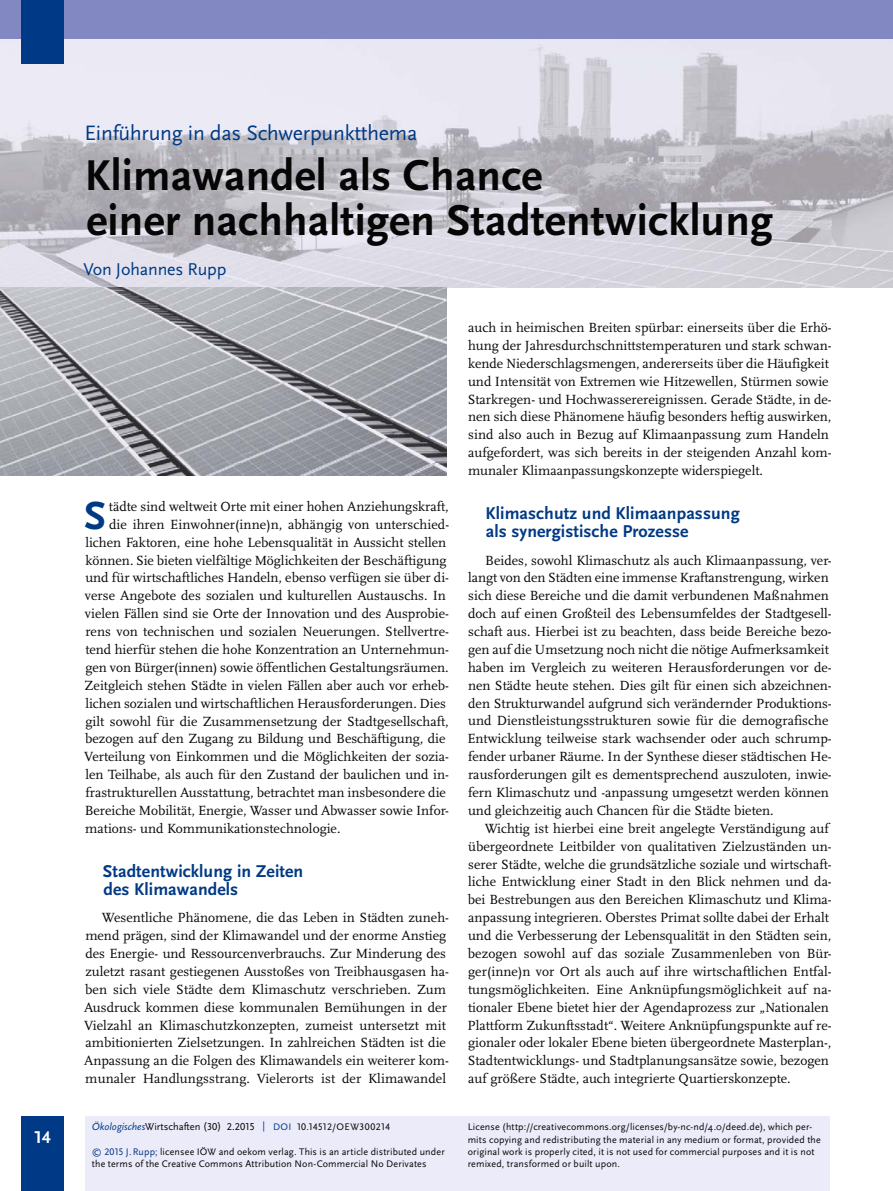
<style>
.page{position:relative;width:893px;height:1191px;background:#fff}
.page>*{position:absolute;margin:0;border:0;box-sizing:border-box;transform-origin:0 0}
.t1{font:700 45px/45px "Scala Sans Pro";letter-spacing:.005em;color:#060606}
.t2{font:700 40.95px "Scala Sans Pro";color:#003985}
.t3{font:21.75px "Scala Sans Pro";letter-spacing:-.01em;color:#003985}
.t4{font:700 17.85px/17.9px "Scala Sans Pro";letter-spacing:.005em;color:#003985}
.t5{font:17.85px "Scala Sans Pro";letter-spacing:-.01em;color:#003985}
.t6{font:700 17.85px "Scala Sans Pro";color:#fff}
.t7{font:13.8px/17.9px "Scala Pro";color:#060606}
.t8{font:10.5px "Scala Sans Pro";color:#060606}
.t9{font:10.05px/12.3px "Scala Sans Pro";letter-spacing:.015em;color:#060606}
.t10{font:10.05px "Scala Sans Pro";letter-spacing:.04em;color:#060606}
.s1{font-style:italic;color:#003985}
.s2{color:#003985}
.s3{font-size:10.05px;color:#003985}
.s4{font-size:10.05px}
</style>
<div class="page">
<img style="left:0;top:38px;width:893px;height:249px">
<img style="left:0;top:287px;width:446px;height:188px">
<div style="left:0;top:0;width:893px;height:38px;background:#8288c1"></div>
<div style="left:21px;top:1116px;width:43px;height:74px;background:#003985"></div>
<div style="left:21px;top:0;width:43px;height:64px;background:#003985"></div>
<div style="left:85px;top:1116px;width:744px;height:74px;background:#ebebf9"></div>
<h3 class="t3" style="left:84px;top:125px;width:335px">Einführung in das Schwerpunktthema</h3>
<h1 class="t1" style="left:85px;top:157px;width:690px">Klimawandel als Chance<br>einer nachhaltigen Stadtentwicklung</h1>
<p class="t5" style="left:84px;top:262px;width:144px">Von Johannes Rupp</p>
<h2 class="t2" style="left:84px;top:499px;width:23px">S</h2>
<p class="t7" style="left:109px;top:498px;width:341px">tädte sind weltweit Orte mit einer hohen Anziehungskraft,</p>
<p class="t7" style="left:109px;top:516px;width:342px">die ihren Einwohner(inne)n, abhängig von unterschied-</p>
<p class="t7" style="left:85px;top:534px;width:362px">lichen Faktoren, eine hohe Lebensqualität in Aussicht stellen</p>
<p class="t7" style="left:85px;top:552px;width:363px">können. Sie bieten vielfältige Möglichkeiten der Beschäftigung</p>
<p class="t7" style="left:85px;top:570px;width:365px">und für wirtschaftliches Handeln, ebenso verfügen sie über di-</p>
<p class="t7" style="left:85px;top:588px;width:362px">verse Angebote des sozialen und kulturellen Austauschs. In</p>
<p class="t7" style="left:85px;top:606px;width:366px">vielen Fällen sind sie Orte der Innovation und des Ausprobie-</p>
<p class="t7" style="left:85px;top:623px;width:365px">rens von technischen und sozialen Neuerungen. Stellvertre-</p>
<p class="t7" style="left:85px;top:641px;width:365px">tend hierfür stehen die hohe Konzentration an Unternehmun-</p>
<p class="t7" style="left:86px;top:659px;width:365px">gen von Bürger(innen) sowie öffentlichen Gestaltungsräumen.</p>
<p class="t7" style="left:85px;top:677px;width:366px">Zeitgleich stehen Städte in vielen Fällen aber auch vor erheb-</p>
<p class="t7" style="left:85px;top:695px;width:362px">lichen sozialen und wirtschaftlichen Herausforderungen. Dies</p>
<p class="t7" style="left:86px;top:713px;width:365px">gilt sowohl für die Zusammensetzung der Stadtgesellschaft,</p>
<p class="t7" style="left:85px;top:731px;width:362px">bezogen auf den Zugang zu Bildung und Beschäftigung, die</p>
<p class="t7" style="left:84px;top:749px;width:366px">Verteilung von Einkommen und die Möglichkeiten der sozia-</p>
<p class="t7" style="left:85px;top:766px;width:365px">len Teilhabe, als auch für den Zustand der baulichen und in-</p>
<p class="t7" style="left:85px;top:784px;width:362px">frastrukturellen Ausstattung, betrachtet man insbesondere die</p>
<p class="t7" style="left:85px;top:802px;width:366px">Bereiche Mobilität, Energie, Wasser und Abwasser sowie Infor-</p>
<p class="t7" style="left:85px;top:820px;width:257px">mations- und Kommunikationstechnologie.</p>
<p class="t4" style="left:103px;top:863px;width:202px">Stadtentwicklung in Zeiten des Klimawandels</p>
<p class="t7" style="left:84px;top:909px;width:366px;text-indent:18px">Wesentliche Phänomene, die das Leben in Städten zuneh&shy;mend prägen, sind der Klimawandel und der enorme Anstieg des Energie- und Ressourcenverbrauchs. Zur Minderung des zuletzt rasant gestiegenen Ausstoßes von Treibhausgasen ha&shy;ben sich viele Städte dem Klimaschutz verschrieben. Zum Ausdruck kommen diese kommunalen Bemühungen in der Vielzahl an Klimaschutzkonzepten, zumeist untersetzt mit ambitionierten Zielsetzungen. In zahlreichen Städten ist die Anpassung an die Folgen des Klimawandels ein weiterer kom&shy;munaler Handlungsstrang. Vielerorts ist der Klimawandel</p>
<p class="t7" style="left:468px;top:319px;width:366px">auch in heimischen Breiten spürbar: einerseits über die Erhö&shy;hung der Jahresdurchschnittstemperaturen und stark schwan&shy;kende Niederschlagsmengen, andererseits über die Häufigkeit und Intensität von Extremen wie Hitzewellen, Stürmen sowie Starkregen- und Hochwasserereignissen. Gerade Städte, in de&shy;nen sich diese Phänomene häufig besonders heftig auswirken, sind also auch in Bezug auf Klimaanpassung zum Handeln aufgefordert, was sich bereits in der steigenden Anzahl kom&shy;munaler Klimaanpassungskonzepte widerspiegelt.</p>
<p class="t4" style="left:486px;top:506px;width:256px">Klimaschutz und Klimaanpassung als synergistische Prozesse</p>
<p class="t7" style="left:467px;top:552px;width:366px;text-indent:18px">Beides, sowohl Klimaschutz als auch Klimaanpassung, ver&shy;langt von den Städten eine immense Kraftanstrengung, wirken sich diese Bereiche und die damit verbundenen Maßnahmen doch auf einen Großteil des Lebensumfeldes der Stadtgesell&shy;schaft aus. Hierbei ist zu beachten, dass beide Bereiche bezo&shy;gen auf die Umsetzung noch nicht die nötige Aufmerksamkeit haben im Vergleich zu weiteren Herausforderungen vor de&shy;nen Städte heute stehen. Dies gilt für einen sich abzeichnen&shy;den Strukturwandel aufgrund sich verändernder Produktions&shy;und Dienstleistungsstrukturen sowie für die demografische Entwicklung teilweise stark wachsender oder auch schrump&shy;fender urbaner Räume. In der Synthese dieser städtischen He&shy;rausforderungen gilt es dementsprechend auszuloten, inwie&shy;fern Klimaschutz und -anpassung umgesetzt werden können und gleichzeitig auch Chancen für die Städte bieten.</p>
<p class="t7" style="left:467px;top:820px;width:366px;text-indent:17px">Wichtig ist hierbei eine breit angelegte Verständigung auf übergeordnete Leitbilder von qualitativen Zielzuständen un&shy;serer Städte, welche die grundsätzliche soziale und wirtschaft&shy;liche Entwicklung einer Stadt in den Blick nehmen und da&shy;bei Bestrebungen aus den Bereichen Klimaschutz und Klima&shy;anpassung integrieren. Oberstes Primat sollte dabei der Erhalt und die Verbesserung der Lebensqualität in den Städten sein, bezogen sowohl auf das soziale Zusammenleben von Bür&shy;ger(inne)n vor Ort als auch auf ihre wirtschaftlichen Entfal&shy;tungsmöglichkeiten. Eine Anknüpfungsmöglichkeit auf na&shy;tionaler Ebene bietet hier der Agendaprozess zur „Nationalen Plattform Zukunftsstadt“. Weitere Anknüpfungspunkte auf re&shy;gionaler oder lokaler Ebene bieten übergeordnete Masterplan-, Stadtentwicklungs- und Stadtplanungsansätze sowie, bezogen auf größere Städte, auch integrierte Quartierskonzepte.</p>
<p class="t8" style="left:92px;top:1122px;width:299px"><span class="s1">Ökologisches</span>Wirtschaften (30) 2.2015 <span class="s2">|</span> <span class="s3">DOI</span> <span class="s4">10.14512/OEW300214</span></p>
<p class="t9" style="left:92px;top:1146px;width:354px"><span class="s2">© 2015 J. Rupp;</span> licensee IÖW and oekom verlag. This is an article dis tributed under the terms of the Creative Commons Attribution Non- Commercial No Derivates</p>
<p class="t9" style="left:468px;top:1121px;width:355px">License (http://creativecommons.org/licenses/by-nc-nd/4.0/deed.de), which per&shy;mits copying and redistributing the material in any medium or format, provided the original work is properly cited, it is not used for commercial purposes and it is not remixed, transformed or built upon.</p>
<p class="t6" style="left:34px;top:1130px;width:18px">14</p>
<p class="t10" style="left:712px;top:1135px;width:118px"><span class="s2">DOI</span> 10.14512/OEW300214</p>
</div>
